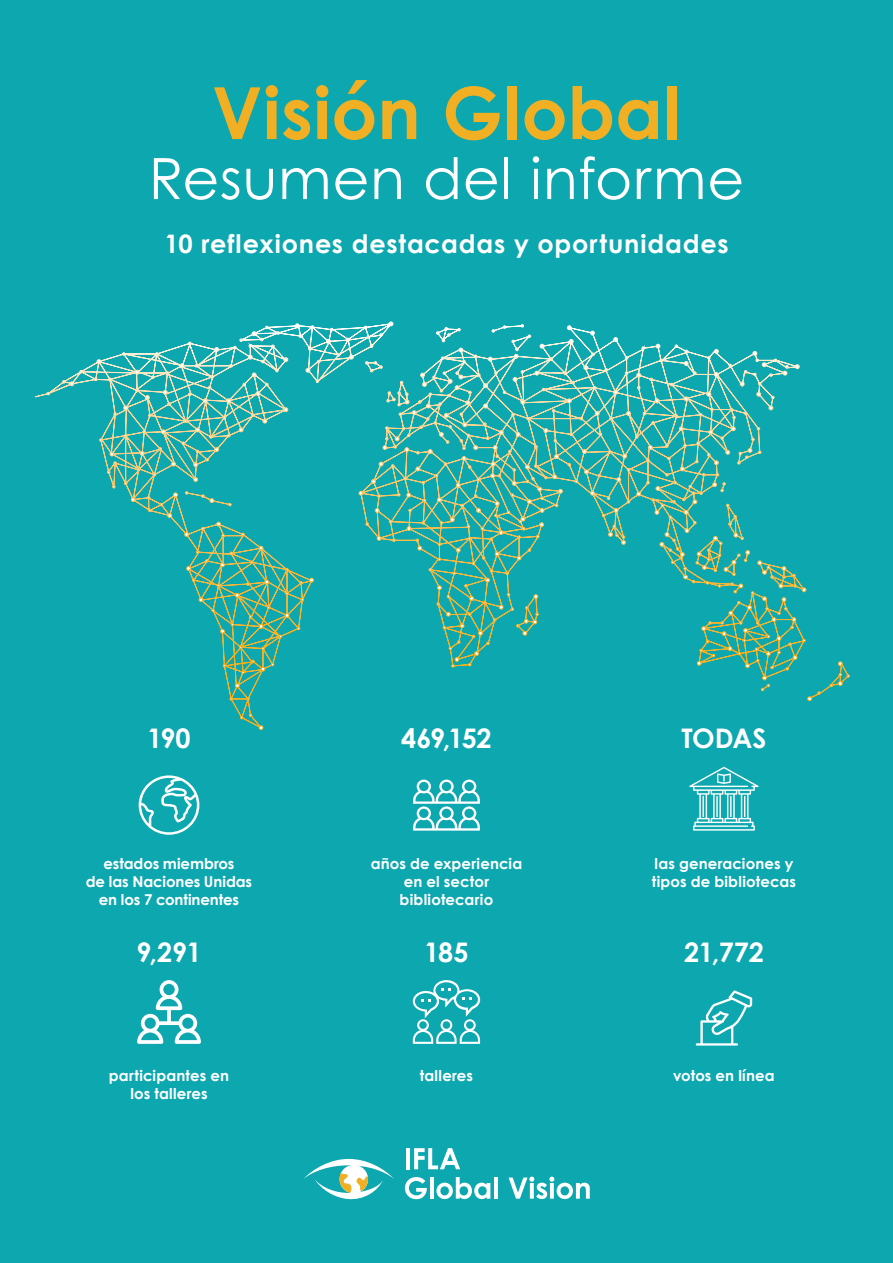
<style>
.page{position:relative;width:893px;height:1263px;background:#0ca7af}
.page>*{position:absolute;margin:0;border:0;box-sizing:border-box;transform-origin:0 0}
.t1{font:700 72px "Century Gothic";letter-spacing:.01em;color:#f1af24}
.t2{font:57px "Century Gothic";letter-spacing:.015em;color:#fff}
.Stats_big{font:700 27px "Century Gothic";letter-spacing:-.015em;color:#fff}
.t3{font:700 25.5px "Century Gothic";letter-spacing:.03em;color:#fff}
.stats_small{font:700 15px/18px "Century Gothic";letter-spacing:.005em;color:#fff;text-align:center}
</style>
<div class="page">
<svg style="left:35px;top:321px;width:815px;height:409px"></svg>
<svg style="left:696px;top:990px;width:56px;height:55px"></svg>
<svg style="left:413px;top:779px;width:67px;height:52px"></svg>
<svg style="left:139px;top:775px;width:60px;height:60px"></svg>
<svg style="left:413px;top:980px;width:67px;height:64px"></svg>
<svg style="left:137px;top:980px;width:64px;height:64px"></svg>
<svg style="left:689px;top:767px;width:70px;height:64px"></svg>
<hr style="left:406px;top:1148px;width:3px;height:21px;background:#fff">
<svg style="left:414px;top:1148px;width:46px;height:21px"></svg>
<svg style="left:405px;top:1177px;width:22px;height:22px"></svg>
<hr style="left:430px;top:1177px;width:4px;height:22px;background:#fff">
<svg style="left:436px;top:1177px;width:54px;height:22px"></svg>
<hr style="left:494px;top:1177px;width:4px;height:22px;background:#fff">
<svg style="left:509px;top:1176px;width:81px;height:23px"></svg>
<svg style="left:303px;top:1159px;width:91px;height:41px"></svg>
<p class="t1" style="left:212px;top:58px;width:470px">Visión Global</p>
<p class="t2" style="left:149px;top:139px;width:597px">Resumen del informe</p>
<p class="t3" style="left:164px;top:224px;width:566px">10 reflexiones destacadas y oportunidades</p>
<p class="Stats_big" style="left:147px;top:718px;width:45px">190</p>
<p class="Stats_big" style="left:401px;top:718px;width:92px">469,152</p>
<p class="Stats_big" style="left:681px;top:718px;width:87px">TODAS</p>
<p class="stats_small" style="left:86px;top:854px;width:168px">estados miembros<br>de las Naciones Unidas en los 7 continentes</p>
<p class="stats_small" style="left:371px;top:854px;width:153px">años de experiencia en el sector bibliotecario</p>
<p class="stats_small" style="left:652px;top:854px;width:146px;text-align:left">las generaciones y tipos de bibliotecas</p>
<p class="Stats_big" style="left:137px;top:932px;width:66px">9,291</p>
<p class="Stats_big" style="left:424px;top:932px;width:46px">185</p>
<p class="Stats_big" style="left:684px;top:932px;width:81px">21,772</p>
<p class="stats_small" style="left:109px;top:1066px;width:122px">participantes en los talleres</p>
<p class="stats_small" style="left:420px;top:1066px;width:55px">talleres</p>
<p class="stats_small" style="left:673px;top:1066px;width:103px">votos en línea</p>
</div>
